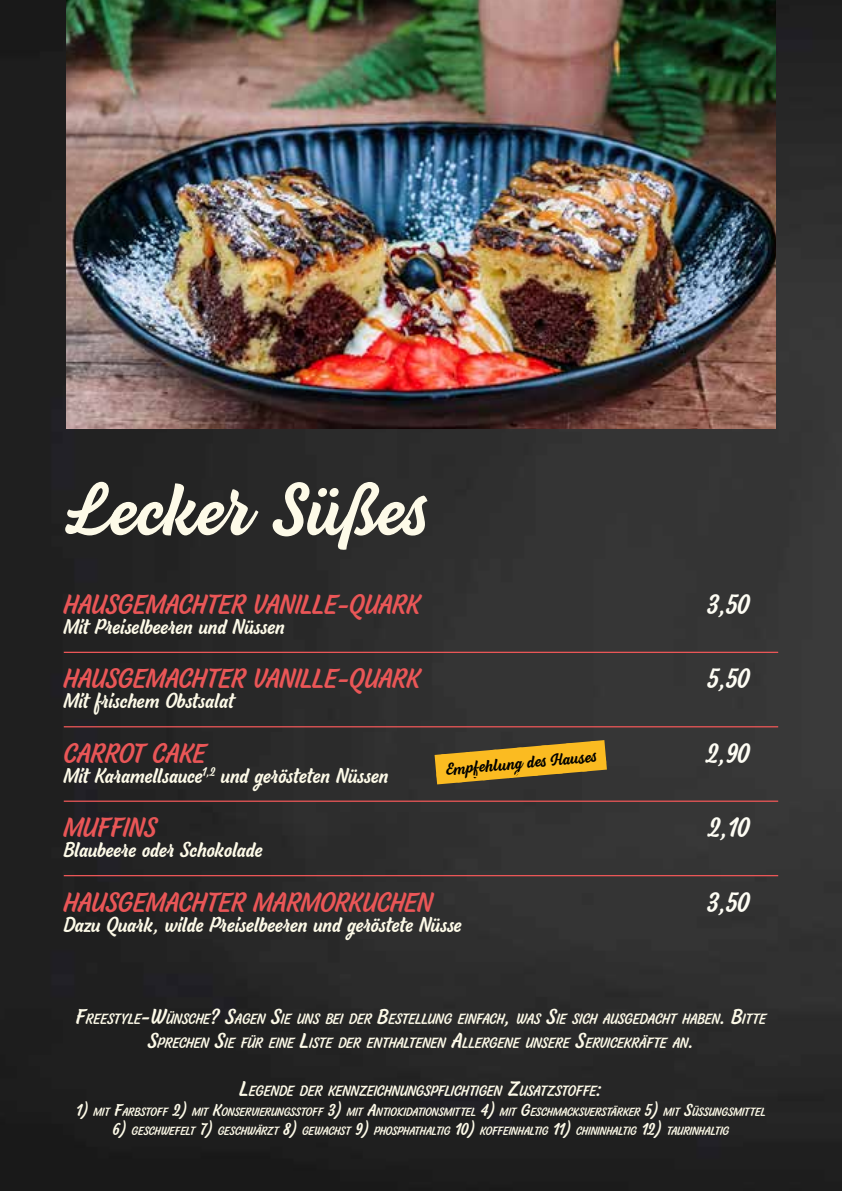
<style>
.page{position:relative;width:842px;height:1191px;background:#fff}
.page>*{position:absolute;margin:0;border:0;box-sizing:border-box;transform-origin:0 0}
.t1{font:600 70px "Beach Bar Script";color:#fdfae8}
.t2{font:600 26px "Beach Bar Alt";color:#ea5657}
.t3{font:600 26px "Beach Bar Alt";color:#fefdf4}
.t4{font:600 20px "Beach Bar Alt";color:#fdfae8}
.t5{font:600 16px "Beach Bar Script";color:#000}
.t6{font:600 14px/24px "Beach Bar Alt";color:#fdfae8;text-align:center}
.t7{font:600 11.2px "Beach Bar Alt";color:#fdfae8}
.s1{font-size:20px}
.s2{font-size:16px}
</style>
<div class="page">
<img style="left:0;top:0;width:842px;height:1191px">
<img style="left:67px;top:0;width:708px;height:428px">
<hr style="left:64px;top:651px;width:714px;height:2px;background:#ea5657">
<hr style="left:64px;top:726px;width:714px;height:1px;background:#ea5657">
<hr style="left:64px;top:800px;width:714px;height:2px;background:#ea5657">
<hr style="left:64px;top:875px;width:714px;height:1px;background:#ea5657">
<svg style="left:434px;top:740px;width:173px;height:45px;background:#b48b27"></svg>
<h1 class="t1" style="left:64px;top:470px;width:359px">Lecker Süßes</h1>
<h2 class="t2" style="left:64px;top:587px;width:358px">HAUSGEMACHTER VANILLE-QUARK</h2>
<h2 class="t3" style="left:707px;top:587px;width:44px">3,50</h2>
<h3 class="t4" style="left:64px;top:614px;width:223px">Mit Preiselbeeren und Nüssen</h3>
<h2 class="t2" style="left:64px;top:662px;width:358px">HAUSGEMACHTER VANILLE-QUARK</h2>
<h2 class="t3" style="left:708px;top:662px;width:43px">5,50</h2>
<h3 class="t4" style="left:64px;top:688px;width:172px">Mit frischem Obstsalat</h3>
<h2 class="t2" style="left:64px;top:736px;width:144px">CARROT CAKE</h2>
<h2 class="t3" style="left:706px;top:736px;width:45px">2,90</h2>
<h3 class="t4" style="left:64px;top:762px;width:326px">Mit Karamellsauce<sup>1,2</sup> und gerösteten Nüssen</h3>
<h2 class="t2" style="left:64px;top:811px;width:94px">MUFFINS</h2>
<h2 class="t3" style="left:708px;top:811px;width:43px">2,10</h2>
<h3 class="t4" style="left:64px;top:837px;width:201px">Blaubeere oder Schokolade</h3>
<h2 class="t2" style="left:64px;top:885px;width:370px">HAUSGEMACHTER MARMORKUCHEN</h2>
<h2 class="t3" style="left:707px;top:885px;width:44px">3,50</h2>
<h3 class="t4" style="left:64px;top:911px;width:400px">Dazu Quark, wilde Preiselbeeren und geröstete Nüsse</h3>
<h3 class="t5" style="left:446px;top:760px;width:151px;rotate:-5deg">Empfehlung des Hauses</h3>
<p class="t6" style="left:76px;top:1008px;width:691px"><span class="s1">F</span>REESTYLE<span class="s1">-W</span>ÜNSCHE<span class="s1">? S</span>AGEN <span class="s1">S</span>IE UNS BEI DER <span class="s1">B</span>ESTELLUNG EINFACH<span class="s1">,</span> WAS <span class="s1">S</span>IE SICH AUSGEDACHT HABEN<span class="s1">. B</span>ITTE<br><span class="s1">S</span>PRECHEN <span class="s1">S</span>IE FÜR EINE <span class="s1">L</span>ISTE DER ENTHALTENEN <span class="s1">A</span>LLERGENE UNSERE <span class="s1">S</span>ERVICEKRÄFTE AN<span class="s1">.</span></p>
<p class="t6" style="left:240px;top:1080px;width:364px"><span class="s1">L</span>EGENDE DER KENNZEICHNUNGSPFLICHTIGEN <span class="s1">Z</span>USATZSTOFFE<span class="s1">:</span></p>
<p class="t7" style="left:76px;top:1104px;width:691px"><span class="s2">1)</span> MIT <span class="s2">F</span>ARBSTOFF <span class="s2">2)</span> MIT <span class="s2">K</span>ONSERVIERUNGSSTOFF <span class="s2">3)</span> MIT <span class="s2">A</span>NTIOXIDATIONSMITTEL <span class="s2">4)</span> MIT <span class="s2">G</span>ESCHMACKSVERSTÄRKER <span class="s2">5)</span> MIT <span class="s2">S</span>ÜSSUNGSMITTEL</p>
<p class="t7" style="left:113px;top:1123px;width:618px"><span class="s2">6)</span> GESCHWEFELT <span class="s2">7)</span> GESCHWÄRZT <span class="s2">8)</span> GEWACHST <span class="s2">9)</span> PHOSPHATHALTIG <span class="s2">10)</span> KOFFEINHALTIG <span class="s2">11)</span> CHININHALTIG <span class="s2">12)</span> TAURINHALTIG</p>
</div>
